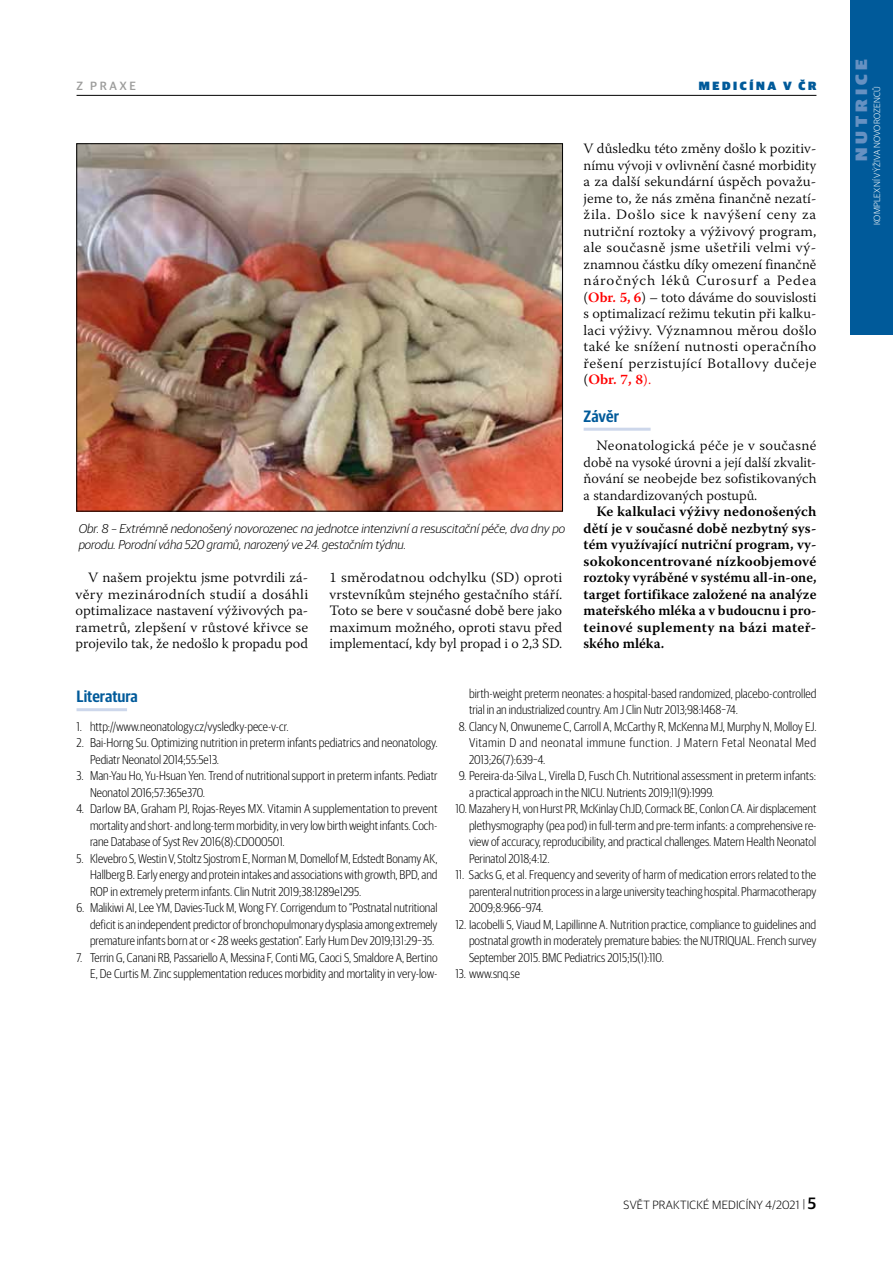
<style>
.page{position:relative;width:893px;height:1263px;background:#fff}
.page>*{position:absolute;margin:0;border:0;box-sizing:border-box;transform-origin:0 0}
.t1{font:600 16.5px "Guardian Sans Cond";color:#005a9a}
.t2{font:900 16.5px "Guardian Sans";letter-spacing:.22em;color:#6691c2;scale:1.1 1}
.t3{font:300 14.25px/16.5px "Warnock Pro";letter-spacing:.005em;color:#000;text-align:justify}
.t4{font:600 14.25px/16.5px "Warnock Pro";letter-spacing:.025em;color:#000;text-align:justify}
.t5{font:300 14.25px/16.5px "Warnock Pro";letter-spacing:.005em;color:#000;text-align:justify;scale:1.04 1}
.t6{font:300 14.25px/16.5px "Warnock Pro";letter-spacing:.005em;color:#000;text-align:justify;scale:1.06 1}
.t7{font:300 12.75px/16.5px "Guardian Sans Cond";color:#000;text-align:justify}
.t8{font:italic 300 12.75px/16.5px "Guardian Sans";color:#000}
.t9{font:300 12px "Guardian Sans";letter-spacing:.02em;color:#000}
.t10{font:900 12px "Guardian Sans";letter-spacing:.22em;color:#005a9a}
.t11{font:500 12px "Guardian Sans";letter-spacing:.22em;color:#9d9d9c}
.t12{font:300 9px "Guardian Sans";letter-spacing:.02em;color:#fff}
.s1{font-weight:600;color:#f00}
.s2{color:#f00}
.s3{font-weight:500;font-size:16.5px}
</style>
<div class="page">
<hr style="left:77px;top:95px;width:739px;height:1px;background:#000">
<div style="left:850px;top:0;width:43px;height:334px;background:#005a9a"></div>
<hr style="left:584px;top:428px;width:67px;height:3px;background:#cdd7eb">
<hr style="left:77px;top:708px;width:50px;height:3px;background:#cdd7eb">
<img style="left:79px;top:146px;width:482px;height:363px">
<p class="t11" style="left:77px;top:77px;width:61px">Z PRAXE</p>
<p class="t10" style="left:699px;top:77px;width:119px">MEDICÍNA V ČR</p>
<p class="t8" style="left:79px;top:519px;width:488px">Obr. 8 – Extrémně nedonošený novorozenec na jednotce intenzivní a resuscitační péče, dva dny po porodu. Porodní váha 520 gramů, narozený ve 24. gestačním týdnu.</p>
<p class="t5" style="left:75px;top:569px;width:225px;text-indent:13px">V našem projektu jsme potvrdili zá&shy;věry mezinárodních studií a dosáhli optimalizace nastavení výživových pa&shy;rametrů, zlepšení v růstové křivce se projevilo tak, že nedošlo k propadu pod</p>
<p class="t6" style="left:330px;top:569px;width:221px">1 směrodatnou odchylku (SD) oproti vrstevníkům stejného gestačního stáří.<br>Toto se bere v současné době bere jako maximum možného, oproti stavu před implementací, kdy byl propad i o 2,3 SD.</p>
<p class="t3" style="left:584px;top:140px;width:234px">V důsledku této změny došlo k pozitiv&shy;nímu vývoji v ovlivnění časné morbidity a za další sekundární úspěch považu&shy;jeme to, že nás změna finančně nezatí&shy;žila. Došlo sice k navýšení ceny za nutriční roztoky a výživový program, ale současně jsme ušetřili velmi vý&shy;znamnou částku díky omezení finančně náročných léků Curosurf a Pedea (<span class="s1">Obr. 5, 6</span>) – toto dáváme do souvislosti s optimalizací režimu tekutin při kalku&shy;laci výživy. Významnou měrou došlo také ke snížení nutnosti operačního řešení perzistující Botallovy dučeje (<span class="s1">Obr. 7, 8</span><span class="s2">).</span></p>
<p class="t1" style="left:584px;top:404px;width:37px">Závěr</p>
<p class="t3" style="left:584px;top:437px;width:234px;text-indent:13px">Neonatologická péče je v současné době na vysoké úrovni a její další zkvalit&shy;ňování se neobejde bez sofistikovaných a standardizovaných postupů.</p>
<p class="t4" style="left:584px;top:503px;width:234px;text-indent:13px">Ke kalkulaci výživy nedonošených dětí je v současné době nezbytný sys&shy;tém využívající nutriční program, vy&shy;sokokoncentrované nízkoobjemové roztoky vyráběné v systému all-in-one, target fortifikace založené na analýze mateřského mléka a v budoucnu i pro&shy;teinové suplementy na bázi mateř&shy;ského mléka.</p>
<p class="t1" style="left:77px;top:684px;width:63px">Literatura</p>
<p class="t7" style="left:77px;top:717px;width:214px">1. http://www.neonatology.cz/vysledky-pece-v-cr.</p>
<p class="t7" style="left:90px;top:734px;width:349px;text-indent:-14px">2. Bai-Horng Su. Optimizing nutrition in preterm infants pediatrics and neonatology.<br>Pediatr Neonatol 2014;55:5e13.</p>
<p class="t7" style="left:90px;top:767px;width:349px;text-indent:-14px">3. Man-Yau Ho, Yu-Hsuan Yen. Trend of nutritional support in preterm infants. Pediatr<br>Neonatol 2016;57:365e370.</p>
<p class="t7" style="left:90px;top:800px;width:349px;text-indent:-14px">4. Darlow BA, Graham PJ, Rojas-Reyes MX. Vitamin A supplementation to prevent mortality and short- and long-term morbidity, in very low birth weight infants. Coch&shy;rane Database of Syst Rev 2016(8):CD000501.</p>
<p class="t7" style="left:90px;top:849px;width:349px;text-indent:-14px">5. Klevebro S, Westin V, Stoltz Sjostrom E, Norman M, Domellof M, Edstedt Bonamy AK, Hallberg B. Early energy and protein intakes and associations with growth, BPD, and ROP in extremely preterm infants. Clin Nutrit 2019;38:1289e1295.</p>
<p class="t7" style="left:90px;top:899px;width:349px;text-indent:-14px">6. Malikiwi AI, Lee YM, Davies-Tuck M, Wong FY. Corrigendum to “Postnatal nutritional deficit is an independent predictor of bronchopulmonary dysplasia among extremely premature infants born at or &lt; 28 weeks gestation”. Early Hum Dev 2019;131:29–35.</p>
<p class="t7" style="left:77px;top:948px;width:363px;text-align:right">7. Terrin G, Canani RB, Passariello A, Messina F, Conti MG, Caoci S, Smaldore A, Bertino<br>E, De Curtis M. Zinc supplementation reduces morbidity and mortality in very-low-</p>
<p class="t7" style="left:469px;top:684px;width:349px">birth-weight preterm neonates: a hospital-based randomized, placebo-controlled trial in an industrialized country. Am J Clin Nutr 2013;98:1468–74.</p>
<p class="t7" style="left:469px;top:717px;width:349px;text-indent:-10px">8. Clancy N, Onwuneme C, Carroll A, McCarthy R, McKenna MJ, Murphy N, Molloy EJ.<br>Vitamin D and neonatal immune function. J Matern Fetal Neonatal Med 2013;26(7):639–4.</p>
<p class="t7" style="left:459px;top:767px;width:359px">9. Pereira-da-Silva L, Virella D, Fusch Ch. Nutritional assessment in preterm infants:</p>
<p class="t7" style="left:469px;top:783px;width:246px">a practical approach in the NICU. Nutrients 2019;11(9):1999.</p>
<p class="t7" style="left:455px;top:800px;width:362px">10.Mazahery H, von Hurst PR, McKinlay ChJD, Cormack BE, Conlon CA. Air displacement</p>
<p class="t7" style="left:469px;top:816px;width:349px">plethysmography (pea pod) in full-term and pre-term infants: a comprehensive re-</p>
<p class="t7" style="left:469px;top:833px;width:349px">view of accuracy, reproducibility, and practical challenges. Matern Health Neonatol</p>
<p class="t7" style="left:469px;top:849px;width:82px">Perinatol 2018;4:12.</p>
<p class="t7" style="left:469px;top:866px;width:349px;text-indent:-14px">11. Sacks G, et al. Frequency and severity of harm of medication errors related to the parenteral nutrition process in a large university teaching hospital. Pharmacotherapy 2009;8:966–974.</p>
<p class="t7" style="left:469px;top:915px;width:349px;text-indent:-14px">12. Iacobelli S, Viaud M, Lapillinne A. Nutrition practice, compliance to guidelines and postnatal growth in moderately premature babies: the NUTRIQUAL. French survey September 2015. BMC Pediatrics 2015;15(1):110.</p>
<p class="t7" style="left:455px;top:965px;width:66px">13. www.snq.se</p>
<p class="t2" style="left:849px;top:161px;width:94px;rotate:-90deg">NUTRICE</p>
<p class="t12" style="left:871px;top:225px;width:140px;rotate:-90deg">KOMPLEXNÍ VÝŽIVA NOVOROZENCŮ</p>
<p class="t9" style="left:624px;top:1197px;width:194px">SVĚT PRAKTICKÉ MEDICÍNY 4/2021 | <span class="s3">5</span></p>
</div>
